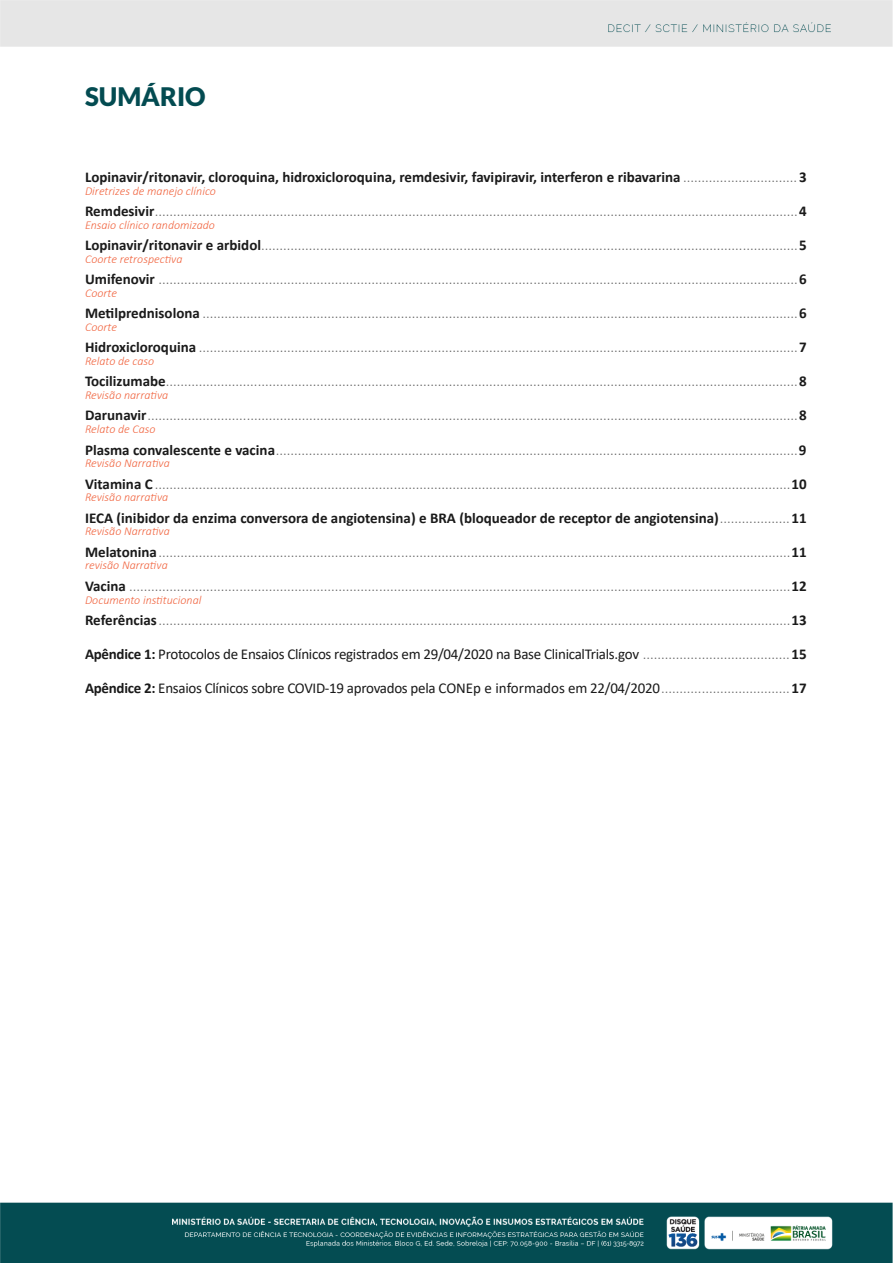
<style>
.page{position:relative;width:893px;height:1263px;background:#fff}
.page>*{position:absolute;margin:0;border:0;box-sizing:border-box;transform-origin:0 0}
.t1{font:900 25.5px "Lato";color:#034b51}
.t2{font:300 15px "Calibri";color:#666}
.t3{font:15px "Calibri";letter-spacing:-.02em;color:#1a1a1a}
.t4{font:700 15px "Calibri";color:#1a1a1a}
.t5{font:italic 300 12px "Calibri";color:#f16540}
.s1{font-weight:300;color:#666}
.s2{font-weight:700;color:#1a1a1a}
.s3{font-weight:700}
</style>
<div class="page">
<img style="left:0;top:0;width:893px;height:1263px">
<div style="left:831px;top:1129px;width:34px;height:58px;background:#fff"></div>
<h1 class="t1" style="left:85px;top:81px;width:122px">SUMÁRIO</h1>
<p class="t4" style="left:85px;top:167px;width:723px">Lopinavir/ritonavir, cloroquina, hidroxicloroquina, remdesivir, favipiravir, interferon e ribavarina <span class="s1">...............................</span>3</p>
<p class="t5" style="left:85px;top:183px;width:132px">Diretrizes de manejo clínico</p>
<p class="t2" style="left:85px;top:202px;width:723px"><span class="s2">Remdesivir</span>...............................................................................................................................................................................<span class="s2">4</span></p>
<p class="t5" style="left:85px;top:218px;width:131px">Ensaio clínico randomizado</p>
<p class="t2" style="left:85px;top:236px;width:723px"><span class="s2">Lopinavir/ritonavir e arbidol</span>..................................................................................................................................................<span class="s2">5</span></p>
<p class="t5" style="left:85px;top:252px;width:99px">Coorte retrospectiva</p>
<p class="t2" style="left:85px;top:270px;width:723px"><span class="s2">Umifenovir</span> ..............................................................................................................................................................................<span class="s2">6</span></p>
<p class="t5" style="left:85px;top:286px;width:33px">Coorte</p>
<p class="t2" style="left:85px;top:304px;width:723px"><span class="s2">Metilprednisolona</span> ..................................................................................................................................................................<span class="s2">6</span></p>
<p class="t5" style="left:85px;top:320px;width:33px">Coorte</p>
<p class="t2" style="left:85px;top:338px;width:723px"><span class="s2">Hidroxicloroquina</span> ...................................................................................................................................................................<span class="s2">7</span></p>
<p class="t5" style="left:85px;top:354px;width:71px">Relato de caso</p>
<p class="t2" style="left:85px;top:372px;width:723px"><span class="s2">Tocilizumabe</span>............................................................................................................................................................................<span class="s2">8</span></p>
<p class="t5" style="left:85px;top:388px;width:85px">Revisão narrativa</p>
<p class="t2" style="left:85px;top:406px;width:723px"><span class="s2">Darunavir</span>.................................................................................................................................................................................<span class="s2">8</span></p>
<p class="t5" style="left:85px;top:422px;width:72px">Relato de Caso</p>
<p class="t2" style="left:85px;top:440px;width:723px"><span class="s2">Plasma convalescente e vacina</span>..............................................................................................................................................<span class="s2">9</span></p>
<p class="t5" style="left:85px;top:456px;width:86px">Revisão Narrativa</p>
<p class="t2" style="left:85px;top:474px;width:723px"><span class="s2">Vitamina C</span> .............................................................................................................................................................................<span class="s2">10</span></p>
<p class="t5" style="left:85px;top:490px;width:85px">Revisão narrativa</p>
<p class="t4" style="left:85px;top:507px;width:723px">IECA (inibidor da enzima conversora de angiotensina) e BRA (bloqueador de receptor de angiotensina)<span class="s1">...................</span>11</p>
<p class="t5" style="left:85px;top:524px;width:86px">Revisão Narrativa</p>
<p class="t2" style="left:85px;top:542px;width:723px"><span class="s2">Melatonina</span>............................................................................................................................................................................<span class="s2">11</span></p>
<p class="t5" style="left:85px;top:558px;width:84px">revisão Narrativa</p>
<p class="t2" style="left:85px;top:576px;width:723px"><span class="s2">Vacina</span> ....................................................................................................................................................................................<span class="s2">12</span></p>
<p class="t5" style="left:85px;top:592px;width:118px">Documento institucional</p>
<p class="t2" style="left:85px;top:610px;width:723px"><span class="s2">Referências</span>............................................................................................................................................................................<span class="s2">13</span></p>
<p class="t3" style="left:85px;top:643px;width:723px"><span class="s3">Apêndice 1:</span> Protocolos de Ensaios Clínicos registrados em 29/04/2020 na Base ClinicalTrials.gov <span class="s1">........................................</span><span class="s3">15</span></p>
<p class="t3" style="left:85px;top:677px;width:723px"><span class="s3">Apêndice 2:</span> Ensaios Clínicos sobre COVID-19 aprovados pela CONEp e informados em 22/04/2020<span class="s1">...................................</span><span class="s3">17</span></p>
</div>
